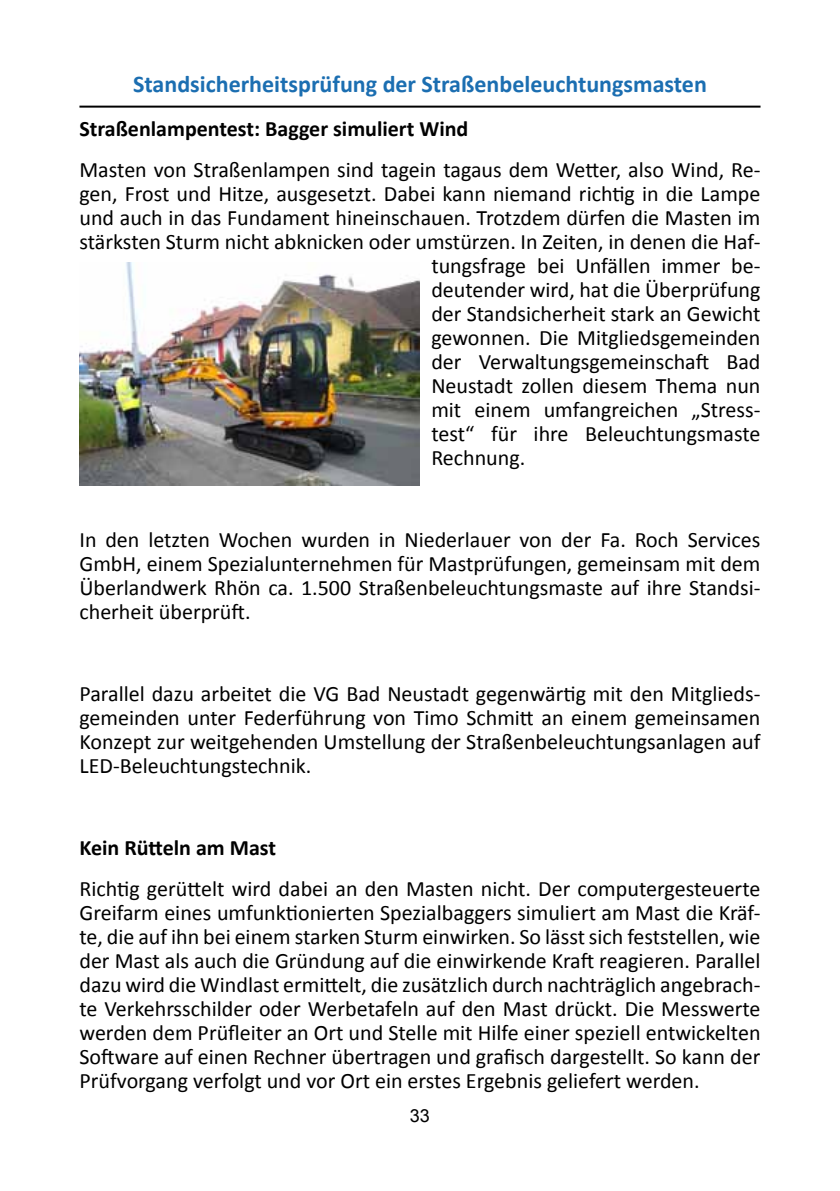
<style>
.page{position:relative;width:840px;height:1191px;background:#fff}
.page>*{position:absolute;margin:0;border:0;box-sizing:border-box;transform-origin:0 0}
.t1{font:700 24px "Calibri";color:#1b6eb1}
.t2{font:22px/24px "Calibri";color:#000;text-align:justify}
.t3{font:700 22px "Calibri";color:#000}
.t4{font:18px "Arial";color:#000}
</style>
<div class="page">
<img style="left:79px;top:262px;width:341px;height:223px">
<hr style="left:79px;top:106px;width:681px;height:2px;background:#000">
<p class="t1" style="left:133px;top:69px;width:575px">Standsicherheitsprüfung der Straßenbeleuchtungsmasten</p>
<p class="t3" style="left:79px;top:115px;width:390px">Straßenlampentest: Bagger simuliert Wind</p>
<p class="t2" style="left:79px;top:156px;width:682px">Masten von Straßenlampen sind tagein tagaus dem Wetter, also Wind, Re-</p>
<p class="t2" style="left:79px;top:180px;width:682px">gen, Frost und Hitze, ausgesetzt. Dabei kann niemand richtig in die Lampe</p>
<p class="t2" style="left:79px;top:204px;width:682px">und auch in das Fundament hineinschauen. Trotzdem dürfen die Masten im</p>
<p class="t2" style="left:79px;top:228px;width:682px">stärksten Sturm nicht abknicken oder umstürzen. In Zeiten, in denen die Haf-</p>
<p class="t2" style="left:431px;top:252px;width:330px">tungsfrage bei Unfällen immer be-</p>
<p class="t2" style="left:431px;top:276px;width:330px">deutender wird, hat die Überprüfung</p>
<p class="t2" style="left:431px;top:300px;width:330px">der Standsicherheit stark an Gewicht</p>
<p class="t2" style="left:431px;top:324px;width:330px">gewonnen. Die Mitgliedsgemeinden</p>
<p class="t2" style="left:431px;top:348px;width:330px">der Verwaltungsgemeinschaft Bad</p>
<p class="t2" style="left:431px;top:372px;width:330px">Neustadt zollen diesem Thema nun</p>
<p class="t2" style="left:431px;top:396px;width:330px">mit einem umfangreichen „Stress-</p>
<p class="t2" style="left:431px;top:420px;width:330px">test“ für ihre Beleuchtungsmaste</p>
<p class="t2" style="left:431px;top:444px;width:95px">Rechnung.</p>
<p class="t2" style="left:79px;top:526px;width:682px">In den letzten Wochen wurden in Niederlauer von der Fa. Roch Services GmbH, einem Spezialunternehmen für Mastprüfungen, gemeinsam mit dem Überlandwerk Rhön ca. 1.500 Straßenbeleuchtungsmaste auf ihre Standsi&shy;cherheit überprüft.</p>
<p class="t2" style="left:79px;top:680px;width:682px">Parallel dazu arbeitet die VG Bad Neustadt gegenwärtig mit den Mitglieds&shy;gemeinden unter Federführung von Timo Schmitt an einem gemeinsamen Konzept zur weitgehenden Umstellung der Straßenbeleuchtungsanlagen auf LED-Beleuchtungstechnik.</p>
<p class="t3" style="left:79px;top:834px;width:198px">Kein Rütteln am Mast</p>
<p class="t2" style="left:79px;top:875px;width:682px">Richtig gerüttelt wird dabei an den Masten nicht. Der computergesteuerte Greifarm eines umfunktionierten Spezialbaggers simuliert am Mast die Kräf&shy;te, die auf ihn bei einem starken Sturm einwirken. So lässt sich feststellen, wie der Mast als auch die Gründung auf die einwirkende Kraft reagieren. Parallel dazu wird die Windlast ermittelt, die zusätzlich durch nachträglich angebrach&shy;te Verkehrsschilder oder Werbetafeln auf den Mast drückt. Die Messwerte werden dem Prüfleiter an Ort und Stelle mit Hilfe einer speziell entwickelten Software auf einen Rechner übertragen und grafisch dargestellt. So kann der Prüfvorgang verfolgt und vor Ort ein erstes Ergebnis geliefert werden.</p>
<p class="t4" style="left:410px;top:1103px;width:22px">33</p>
</div>
